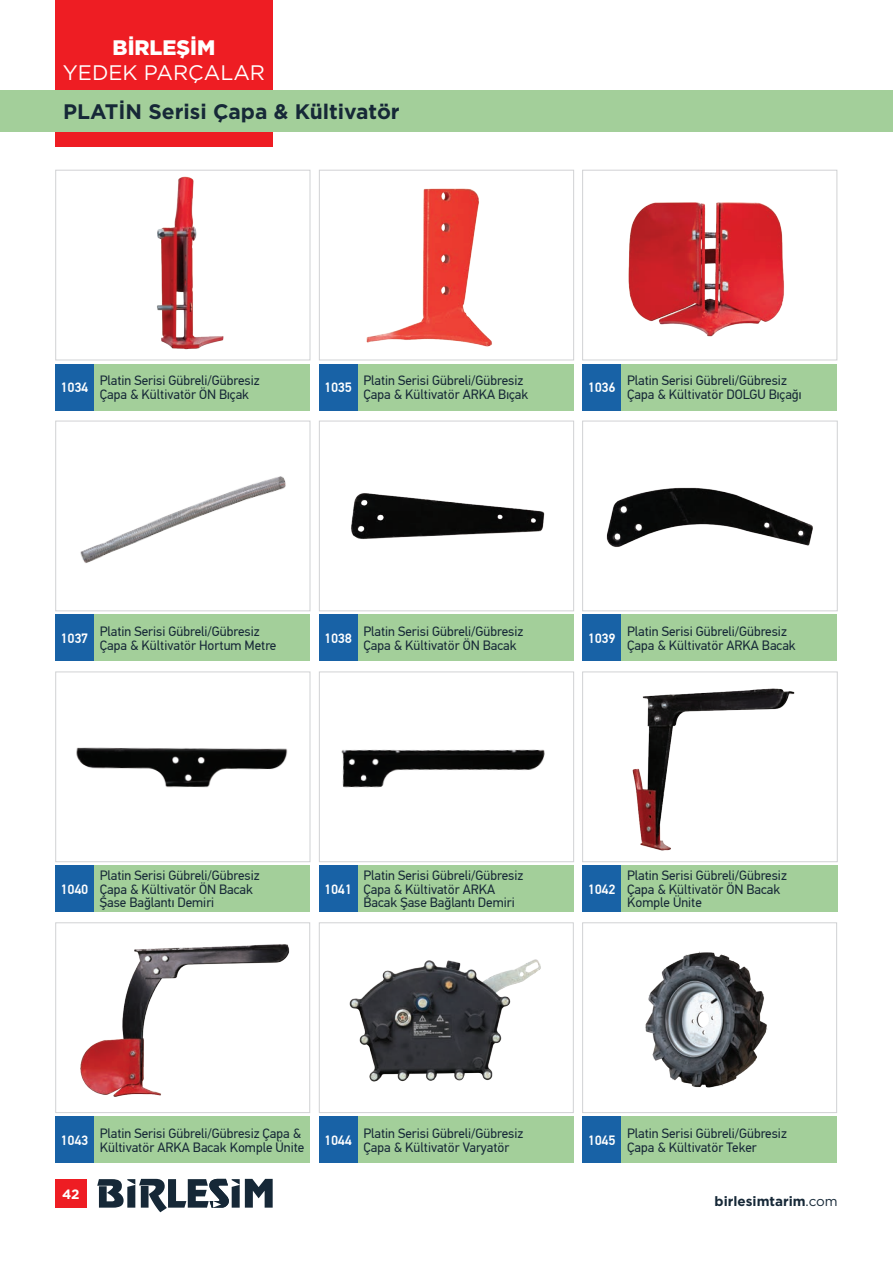
<style>
.page{position:relative;width:893px;height:1263px;background:#fff}
.page>*{position:absolute;margin:0;border:0;box-sizing:border-box;transform-origin:0 0}
.t1{font:700 21px "Gotham";color:#162837}
.t2{font:21px "Gotham";color:#fff}
.t3{font:900 21px "Gotham";color:#fff}
.t4{font:13.5px/13.5px "PF Din Text Pro";color:#162837}
.t5{font:500 13.5px "PF Din Text Pro";letter-spacing:-.01em;color:#fff}
.t6{font:700 13.5px "Gotham";color:#162837}
.t7{font:700 13.5px "Gotham";color:#fff}
.s1{font-weight:400}
</style>
<div class="page">
<div style="left:55px;top:0;width:218px;height:147px;background:#ee1d23"></div>
<div style="left:0;top:90px;width:893px;height:42px;background:#a3cf9a"></div>
<svg style="left:97px;top:1179px;width:176px;height:33px"></svg>
<div style="left:55px;top:1179px;width:32px;height:29px;background:#ee1d23"></div>
<img style="left:351px;top:493px;width:194px;height:46px">
<div style="left:319px;top:421px;width:255px;height:190px;border:1px solid #d1d2d4"></div>
<img style="left:341px;top:749px;width:204px;height:39px">
<div style="left:319px;top:671px;width:255px;height:191px;border:1px solid #d1d2d4"></div>
<img style="left:80px;top:476px;width:206px;height:87px">
<div style="left:55px;top:421px;width:255px;height:190px;border:1px solid #d1d2d4"></div>
<img style="left:76px;top:747px;width:212px;height:41px">
<div style="left:55px;top:671px;width:255px;height:191px;border:1px solid #d1d2d4"></div>
<img style="left:606px;top:487px;width:207px;height:60px">
<div style="left:582px;top:421px;width:256px;height:190px;border:1px solid #d1d2d4"></div>
<img style="left:632px;top:688px;width:163px;height:163px">
<div style="left:582px;top:671px;width:256px;height:191px;border:1px solid #d1d2d4"></div>
<img style="left:157px;top:176px;width:67px;height:174px">
<div style="left:55px;top:170px;width:255px;height:190px;border:1px solid #d1d2d4"></div>
<img style="left:366px;top:188px;width:126px;height:159px">
<div style="left:319px;top:170px;width:255px;height:190px;border:1px solid #d1d2d4"></div>
<img style="left:628px;top:202px;width:156px;height:135px">
<div style="left:582px;top:170px;width:255px;height:190px;border:1px solid #d1d2d4"></div>
<img style="left:80px;top:944px;width:210px;height:153px">
<div style="left:55px;top:922px;width:255px;height:191px;border:1px solid #d1d2d4"></div>
<img style="left:349px;top:959px;width:192px;height:123px">
<div style="left:319px;top:922px;width:255px;height:191px;border:1px solid #d1d2d4"></div>
<img style="left:645px;top:951px;width:123px;height:137px">
<div style="left:582px;top:922px;width:255px;height:191px;border:1px solid #d1d2d4"></div>
<div style="left:94px;top:364px;width:216px;height:46px;background:#a3cf9a"></div>
<div style="left:94px;top:615px;width:216px;height:46px;background:#a3cf9a"></div>
<div style="left:94px;top:865px;width:216px;height:47px;background:#a3cf9a"></div>
<div style="left:357px;top:364px;width:217px;height:46px;background:#a3cf9a"></div>
<div style="left:357px;top:615px;width:217px;height:46px;background:#a3cf9a"></div>
<div style="left:357px;top:865px;width:217px;height:47px;background:#a3cf9a"></div>
<div style="left:621px;top:364px;width:216px;height:46px;background:#a3cf9a"></div>
<div style="left:621px;top:615px;width:216px;height:46px;background:#a3cf9a"></div>
<div style="left:621px;top:865px;width:217px;height:47px;background:#a3cf9a"></div>
<div style="left:55px;top:364px;width:39px;height:46px;background:#1862a6"></div>
<div style="left:55px;top:615px;width:39px;height:46px;background:#1862a6"></div>
<div style="left:55px;top:865px;width:39px;height:47px;background:#1862a6"></div>
<div style="left:319px;top:364px;width:38px;height:46px;background:#1862a6"></div>
<div style="left:319px;top:615px;width:38px;height:46px;background:#1862a6"></div>
<div style="left:319px;top:865px;width:38px;height:47px;background:#1862a6"></div>
<div style="left:583px;top:364px;width:38px;height:46px;background:#1862a6"></div>
<div style="left:583px;top:615px;width:38px;height:46px;background:#1862a6"></div>
<div style="left:583px;top:865px;width:38px;height:47px;background:#1862a6"></div>
<div style="left:94px;top:1116px;width:216px;height:47px;background:#a3cf9a"></div>
<div style="left:357px;top:1116px;width:217px;height:47px;background:#a3cf9a"></div>
<div style="left:621px;top:1116px;width:216px;height:47px;background:#a3cf9a"></div>
<div style="left:55px;top:1116px;width:39px;height:47px;background:#1862a6"></div>
<div style="left:319px;top:1116px;width:38px;height:47px;background:#1862a6"></div>
<div style="left:583px;top:1116px;width:38px;height:47px;background:#1862a6"></div>
<h1 class="t3" style="left:113px;top:33px;width:104px">BİRLEŞİM</h1>
<h1 class="t2" style="left:63px;top:60px;width:204px">YEDEK PARÇALAR</h1>
<h1 class="t1" style="left:63px;top:98px;width:338px">PLATİN Serisi Çapa &amp; Kültivatör</h1>
<p class="t5" style="left:60px;top:379px;width:29px">1034</p>
<p class="t4" style="left:100px;top:374px;width:161px">Platin Serisi Gübreli/Gübresiz<br>Çapa &amp; Kültivatör ÖN Bıçak</p>
<p class="t5" style="left:324px;top:379px;width:29px">1035</p>
<p class="t4" style="left:364px;top:374px;width:166px">Platin Serisi Gübreli/Gübresiz<br>Çapa &amp; Kültivatör ARKA Bıçak</p>
<p class="t5" style="left:588px;top:379px;width:29px">1036</p>
<p class="t4" style="left:627px;top:374px;width:176px">Platin Serisi Gübreli/Gübresiz<br>Çapa &amp; Kültivatör DOLGU Bıçağı</p>
<p class="t5" style="left:60px;top:630px;width:29px">1037</p>
<p class="t4" style="left:100px;top:625px;width:178px">Platin Serisi Gübreli/Gübresiz<br>Çapa &amp; Kültivatör Hortum Metre</p>
<p class="t5" style="left:324px;top:630px;width:29px">1038</p>
<p class="t4" style="left:364px;top:625px;width:161px">Platin Serisi Gübreli/Gübresiz<br>Çapa &amp; Kültivatör ÖN Bacak</p>
<p class="t5" style="left:588px;top:630px;width:29px">1039</p>
<p class="t4" style="left:627px;top:625px;width:170px">Platin Serisi Gübreli/Gübresiz<br>Çapa &amp; Kültivatör ARKA Bacak</p>
<p class="t5" style="left:60px;top:881px;width:29px">1040</p>
<p class="t4" style="left:100px;top:869px;width:161px">Platin Serisi Gübreli/Gübresiz<br>Çapa &amp; Kültivatör ÖN Bacak<br>Şase Bağlantı Demiri</p>
<p class="t5" style="left:324px;top:881px;width:29px">1041</p>
<p class="t4" style="left:364px;top:869px;width:161px">Platin Serisi Gübreli/Gübresiz<br>Çapa &amp; Kültivatör ARKA<br>Bacak Şase Bağlantı Demiri</p>
<p class="t5" style="left:588px;top:881px;width:29px">1042</p>
<p class="t4" style="left:627px;top:869px;width:161px">Platin Serisi Gübreli/Gübresiz<br>Çapa &amp; Kültivatör ÖN Bacak<br>Komple Ünite</p>
<p class="t4" style="left:100px;top:1127px;width:206px">Platin Serisi Gübreli/Gübresiz Çapa &amp;<br>Kültivatör ARKA Bacak Komple Ünite</p>
<p class="t4" style="left:364px;top:1127px;width:161px">Platin Serisi Gübreli/Gübresiz<br>Çapa &amp; Kültivatör Varyatör</p>
<p class="t4" style="left:627px;top:1127px;width:161px">Platin Serisi Gübreli/Gübresiz<br>Çapa &amp; Kültivatör Teker</p>
<p class="t5" style="left:60px;top:1132px;width:29px">1043</p>
<p class="t5" style="left:324px;top:1132px;width:29px">1044</p>
<p class="t5" style="left:588px;top:1132px;width:29px">1045</p>
<p class="t7" style="left:62px;top:1185px;width:19px">42</p>
<p class="t6" style="left:715px;top:1192px;width:125px">birlesimtarim<span class="s1">.com</span></p>
</div>
